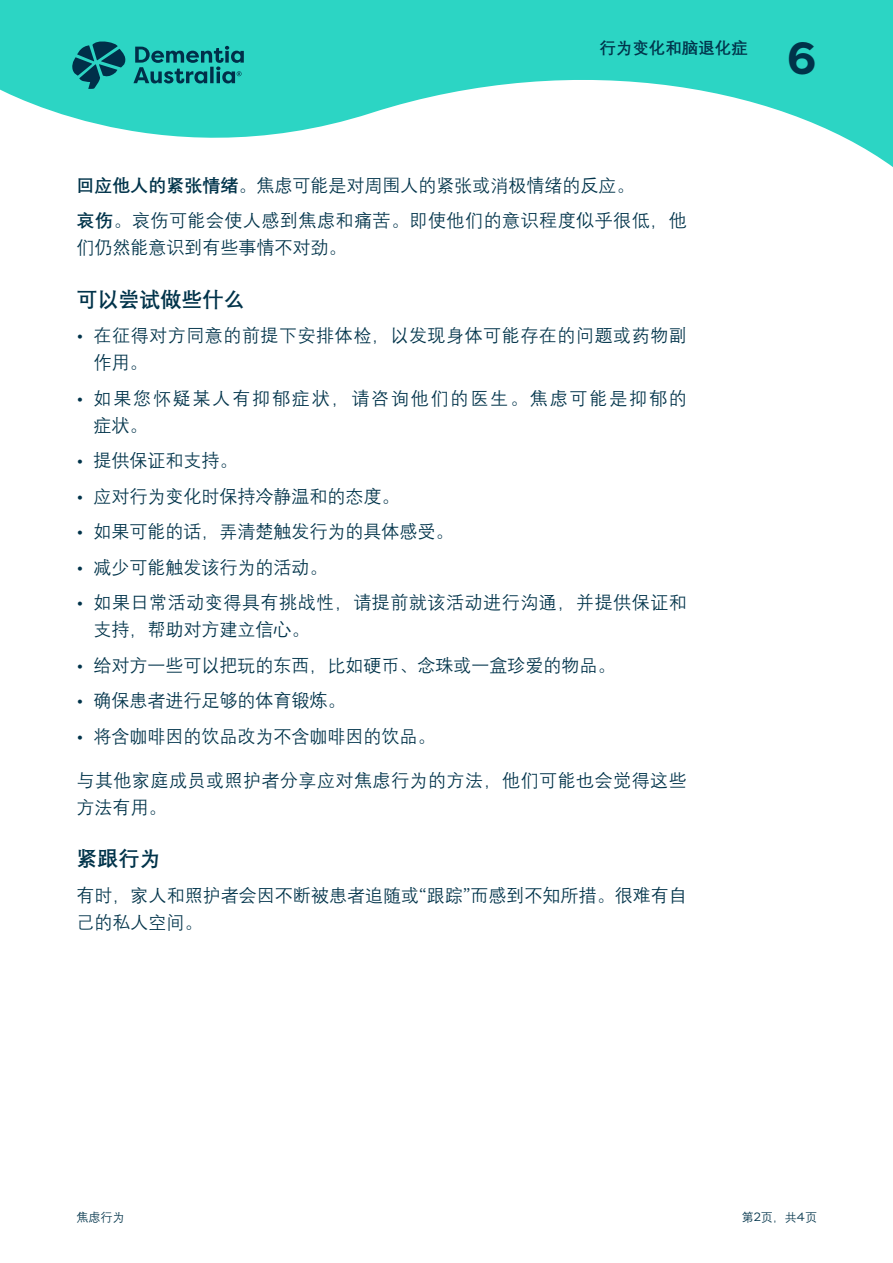
<style>
.page{position:relative;width:893px;height:1263px;background:#fff}
.page>*{position:absolute;margin:0;border:0;box-sizing:border-box;transform-origin:0 0}
.t1{font:700 45px "Filson Pro";color:#00334a}
.t2{font:700 21px "Deng Xian";color:#00334a}
.t3{font:18px/27px "Deng Xian";color:#00334a}
.t4{font:18px/27px "Deng Xian";letter-spacing:.03em;color:#00334a}
.t5{font:18px/27px "Deng Xian";letter-spacing:.1em;color:#00334a}
.t6{font:700 16.5px "Deng Xian";color:#00334a}
.t7{font:12px "Deng Xian";color:#00334a}
.s1{font-weight:700}
.s2{font-family:"Filson Pro"}
</style>
<div class="page">
<svg style="left:0;top:0;width:893px;height:167px;fill:#2cd5c4"></svg>
<svg style="left:72px;top:41px;width:172px;height:48px;background:#1d9d9a"></svg>
<p class="t6" style="left:599px;top:37px;width:150px">行为变化和脑退化症</p>
<h1 class="t1" style="left:787px;top:30px;width:31px">6</h1>
<p class="t4" style="left:77px;top:167px;width:612px;line-height:35.5px"><span class="s1">回应他人的紧张情绪</span>。焦虑可能是对周围人的紧张或消极情绪的反应。<br><span class="s1">哀伤</span>。哀伤可能会使人感到焦虑和痛苦。即使他们的意识程度似乎很低，他</p>
<p class="t3" style="left:77px;top:233px;width:272px">们仍然能意识到有些事情不对劲。</p>
<p class="t2" style="left:77px;top:285px;width:170px">可以尝试做些什么</p>
<p class="t4" style="left:94px;top:321px;width:595px;text-indent:-17px"><span class="s2">•</span> 在征得对方同意的前提下安排体检，以发现身体可能存在的问题或药物副作用。</p>
<p class="t5" style="left:94px;top:384px;width:595px;text-indent:-17px"><span class="s2">•</span> 如果您怀疑某人有抑郁症状，请咨询他们的医生。焦虑可能是抑郁的症状。</p>
<p class="t3" style="left:77px;top:446px;width:163px"><span class="s2">•</span> 提供保证和支持。</p>
<p class="t3" style="left:77px;top:482px;width:325px"><span class="s2">•</span> 应对行为变化时保持冷静温和的态度。</p>
<p class="t3" style="left:77px;top:517px;width:379px"><span class="s2">•</span> 如果可能的话，弄清楚触发行为的具体感受。</p>
<p class="t3" style="left:77px;top:553px;width:253px"><span class="s2">•</span> 减少可能触发该行为的活动。</p>
<p class="t4" style="left:94px;top:588px;width:595px;text-indent:-17px"><span class="s2">•</span> 如果日常活动变得具有挑战性，请提前就该活动进行沟通，并提供保证和支持，帮助对方建立信心。</p>
<p class="t3" style="left:77px;top:651px;width:541px"><span class="s2">•</span> 给对方一些可以把玩的东西，比如硬币、念珠或一盒珍爱的物品。</p>
<p class="t3" style="left:77px;top:686px;width:271px"><span class="s2">•</span> 确保患者进行足够的体育锻炼。</p>
<p class="t3" style="left:77px;top:722px;width:361px"><span class="s2">•</span> 将含咖啡因的饮品改为不含咖啡因的饮品。</p>
<p class="t4" style="left:77px;top:766px;width:612px">与其他家庭成员或照护者分享应对焦虑行为的方法，他们可能也会觉得这些方法有用。</p>
<p class="t2" style="left:77px;top:845px;width:86px">紧跟行为</p>
<p class="t3" style="left:77px;top:881px;width:612px">有时，家人和照护者会因不断被患者追随或<span class="s2">“</span>跟踪<span class="s2">”</span>而感到不知所措。很难有自己的私人空间。</p>
<p class="t7" style="left:77px;top:1210px;width:50px">焦虑行为</p>
<p class="t7" style="left:742px;top:1210px;width:77px">第<span class="s2">2</span>页，共<span class="s2">4</span>页</p>
</div>
